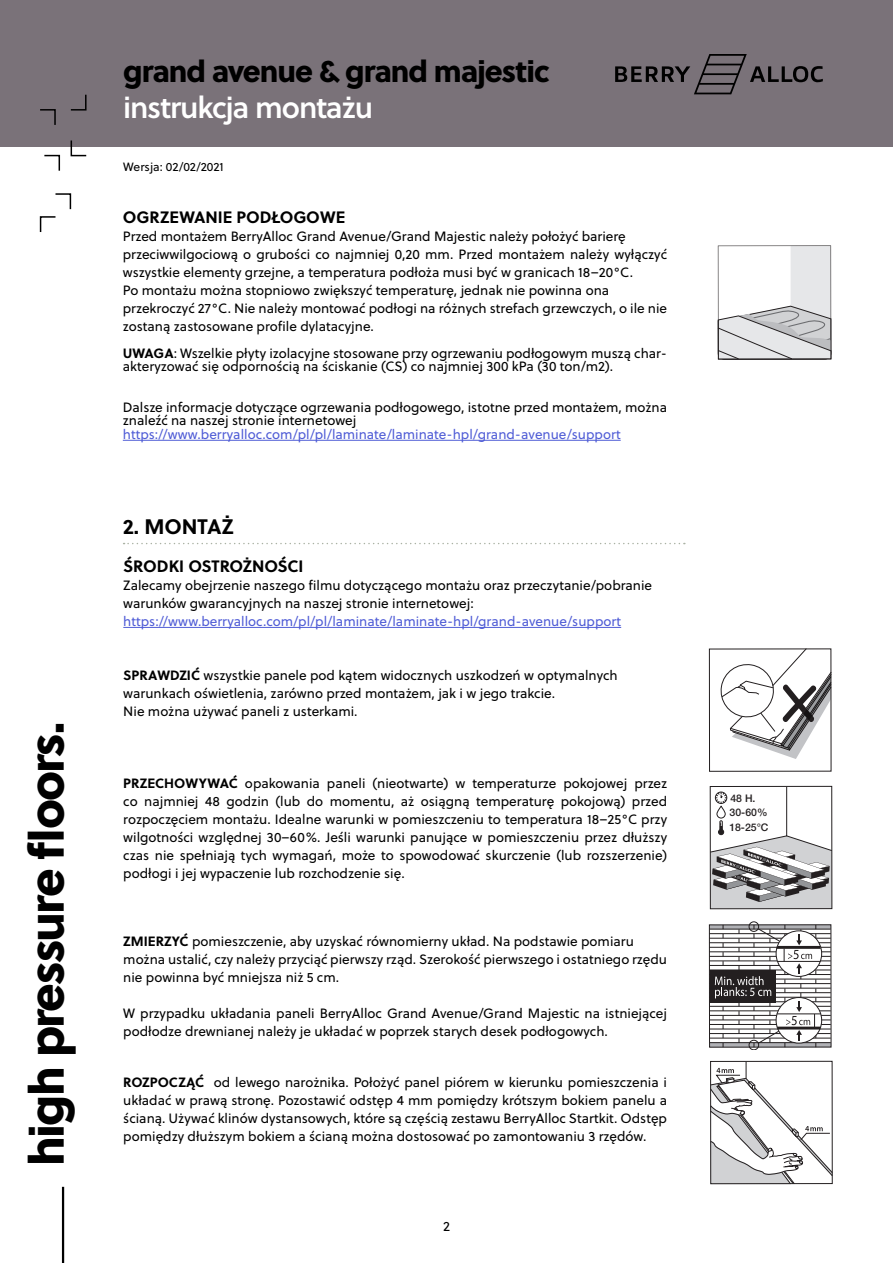
<style>
.page{position:relative;width:893px;height:1263px;background:#fff}
.page>*{position:absolute;margin:0;border:0;box-sizing:border-box;transform-origin:0 0}
.t1{font:48px "Soleil Xb";letter-spacing:-.035em;color:#000}
.t2{font:30px "Soleil Xb";letter-spacing:-.035em;color:#000}
.t3{font:30px "Soleil Sb";letter-spacing:-.04em;color:#fff}
.Alineastijl_1{font:700 21px "Soleil";color:#000}
.t4{font:700 16.5px "Soleil";color:#000}
.t5{font:13.5px/18px "Soleil";color:#000}
.t6{font:13.5px "Soleil";color:#4f5cd6}
.t7{font:12px "Soleil";color:#000}
.t8{font:500 10.5px "Helvetica Neue LT Std";color:#231f20}
.s1{font-weight:700}
</style>
<div class="page">
<div style="left:0;top:0;width:893px;height:147px;background:#7a7279"></div>
<svg style="left:615px;top:55px;width:94px;height:39px"></svg>
<svg style="left:709px;top:54px;width:123px;height:1131px"></svg>
<div style="left:709px;top:970px;width:66px;height:32px;background:#231f20"></div>
<div style="left:749px;top:1040px;width:10px;height:9px;border:1px solid #231f20;border-radius:50%"></div>
<div style="left:749px;top:921px;width:10px;height:11px;border:1px solid #231f20;border-radius:50%"></div>
<svg style="left:715px;top:925px;width:106px;height:122px"></svg>
<svg style="left:710px;top:786px;width:122px;height:123px"></svg>
<svg style="left:710px;top:1061px;width:123px;height:123px"></svg>
<hr style="left:123px;top:627px;width:498px;height:1px;background:#4f5cd6">
<svg style="left:39px;top:94px;width:48px;height:138px"></svg>
<svg style="left:718px;top:245px;width:114px;height:117px"></svg>
<hr style="left:123px;top:440px;width:498px;height:1px;background:#4f5cd6">
<svg style="left:124px;top:543px;width:561px;height:1px"></svg>
<hr style="left:62px;top:1187px;width:2px;height:76px;background:#000">
<p class="t1" style="left:9px;top:1166px;width:446px;rotate:-90deg">high pressure floors.</p>
<p class="t2" style="left:123px;top:48px;width:428px">grand avenue &amp; grand majestic</p>
<p class="t3" style="left:123px;top:85px;width:251px">instrukcja montażu</p>
<p class="t7" style="left:123px;top:158px;width:102px">Wersja: 02/02/2021</p>
<p class="t4" style="left:123px;top:204px;width:224px">OGRZEWANIE PODŁOGOWE</p>
<p class="t5" style="left:123px;top:227px;width:505px">Przed montażem BerryAlloc Grand Avenue/Grand Majestic należy położyć barierę</p>
<p class="t5" style="left:123px;top:245px;width:546px">przeciwwilgociową o grubości co najmniej 0,20 mm. Przed montażem należy wyłączyć wszystkie elementy grzejne, a temperatura podłoża musi być w granicach 18–20°C.</p>
<p class="t5" style="left:123px;top:281px;width:488px">Po montażu można stopniowo zwiększyć temperaturę, jednak nie powinna ona</p>
<p class="t5" style="left:123px;top:299px;width:546px">przekroczyć 27°C. Nie należy montować podłogi na różnych strefach grzewczych, o ile nie zostaną zastosowane profile dylatacyjne.</p>
<p class="t5" style="left:123px;top:346px;width:546px;line-height:13.5px"><span class="s1">UWAGA</span>: Wszelkie płyty izolacyjne stosowane przy ogrzewaniu podłogowym muszą char&shy;akteryzować się odpornością na ściskanie (CS) co najmniej 300 kPa (30 ton/m2).</p>
<p class="t5" style="left:123px;top:400px;width:546px;line-height:13.5px">Dalsze informacje dotyczące ogrzewania podłogowego, istotne przed montażem, można znaleźć na naszej stronie internetowej</p>
<p class="t6" style="left:123px;top:424px;width:499px">https://www.berryalloc.com/pl/pl/laminate/laminate-hpl/grand-avenue/support</p>
<p class="Alineastijl_1" style="left:123px;top:511px;width:112px">2. MONTAŻ</p>
<p class="t4" style="left:123px;top:553px;width:182px">ŚRODKI OSTROŻNOŚCI</p>
<p class="t5" style="left:123px;top:576px;width:530px">Zalecamy obejrzenie naszego filmu dotyczącego montażu oraz przeczytanie/pobranie warunków gwarancyjnych na naszej stronie internetowej:</p>
<p class="t6" style="left:123px;top:611px;width:499px">https://www.berryalloc.com/pl/pl/laminate/laminate-hpl/grand-avenue/support</p>
<p class="t5" style="left:123px;top:666px;width:496px"><span class="s1">SPRAWDZIĆ</span> wszystkie panele pod kątem widocznych uszkodzeń w optymalnych</p>
<p class="t5" style="left:123px;top:684px;width:433px">warunkach oświetlenia, zarówno przed montażem, jak i w jego trakcie.</p>
<p class="t5" style="left:123px;top:702px;width:236px">Nie można używać paneli z usterkami.</p>
<p class="t5" style="left:123px;top:774px;width:545px;text-align:justify"><span class="s1">PRZECHOWYWAĆ</span> opakowania paneli (nieotwarte) w temperaturze pokojowej przez co najmniej 48 godzin (lub do momentu, aż osiągną temperaturę pokojową) przed rozpoczęciem montażu. Idealne warunki w pomieszczeniu to temperatura 18–25°C przy wilgotności względnej 30–60%. Jeśli warunki panujące w pomieszczeniu przez dłuższy czas nie spełniają tych wymagań, może to spowodować skurczenie (lub rozszerzenie) podłogi i jej wypaczenie lub rozchodzenie się.</p>
<p class="t5" style="left:123px;top:931px;width:512px"><span class="s1">ZMIERZYĆ</span> pomieszczenie, aby uzyskać równomierny układ. Na podstawie pomiaru</p>
<p class="t5" style="left:123px;top:949px;width:545px">można ustalić, czy należy przyciąć pierwszy rząd. Szerokość pierwszego i ostatniego rzędu nie powinna być mniejsza niż 5 cm.</p>
<p class="t5" style="left:123px;top:1003px;width:545px">W przypadku układania paneli BerryAlloc Grand Avenue/Grand Majestic na istniejącej podłodze drewnianej należy je układać w poprzek starych desek podłogowych.</p>
<p class="t5" style="left:123px;top:1073px;width:545px;text-align:justify"><span class="s1">ROZPOCZĄĆ</span> od lewego narożnika. Położyć panel piórem w kierunku pomieszczenia i układać w prawą stronę. Pozostawić odstęp 4 mm pomiędzy krótszym bokiem panelu a ścianą. Używać klinów dystansowych, które są częścią zestawu BerryAlloc Startkit. Odstęp pomiędzy dłuższym bokiem a ścianą można dostosować po zamontowaniu 3 rzędów.</p>
<p class="t5" style="left:443px;top:1216px;width:8px">2</p>
<p class="t8" style="left:730px;top:791px;width:27px">48 H.</p>
<p class="t8" style="left:729px;top:821px;width:41px">18-25°C</p>
<p class="t8" style="left:730px;top:806px;width:39px">30-60%</p>
</div>
